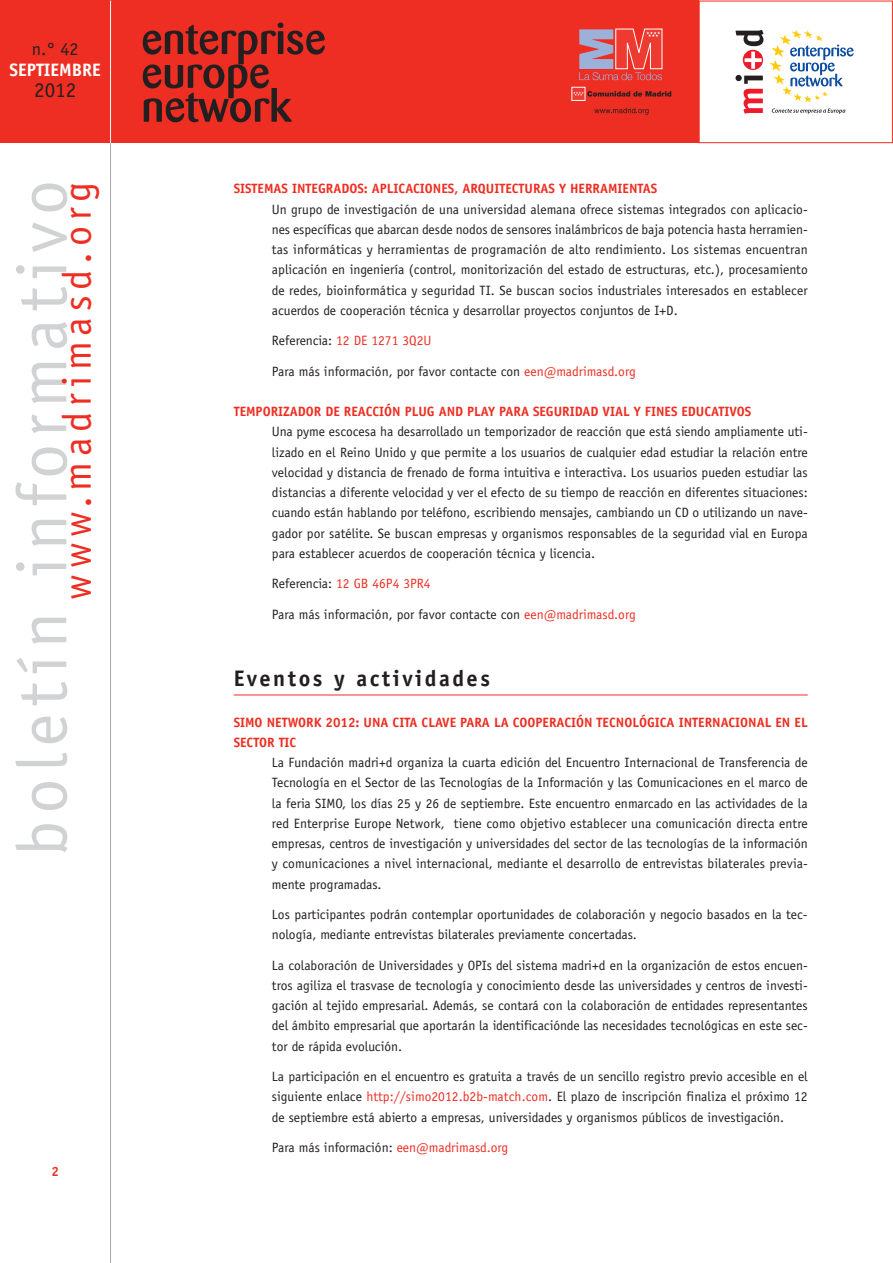
<style>
.page{position:relative;width:893px;height:1263px;background:#fff}
.page>*{position:absolute;margin:0;border:0;box-sizing:border-box;transform-origin:0 0}
.t1{font:70.35px "Officina Sans";letter-spacing:.1em;color:#d1d2d4}
.t2{font:40.2px "Officina Sans";letter-spacing:.15em;color:#ee2e22}
.t3{font:700 22.5px "Officina Sans";letter-spacing:.11em;color:#231f20}
.t4{font:21px "Officina Sans";color:#231f20}
.t5{font:700 18px "Officina Sans";color:#fff}
.t6{font:18px "Officina Sans";color:#231f20}
.t7{font:13.5px/20.2px "Officina Sans";color:#231f20;text-align:justify}
.t8{font:700 13.5px/20.2px "Officina Sans";color:#ee2e22}
.t9{font:13.5px "Officina Sans";color:#ee2e22}
.t10{font:700 13.35px "Officina Sans";color:#ee2e22}
.s1{color:#231f20}
.s2{color:#ee2e22}
</style>
<div class="page">
<hr style="left:110px;top:1px;width:1px;height:1262px;background:#a8a9ad">
<div style="left:0;top:1px;width:699px;height:142px;background:#ee2e22"></div>
<div style="left:699px;top:1px;width:194px;height:142px;border:1px solid #ee2e22"></div>
<hr style="left:234px;top:695px;width:574px;height:1px;background:#ee2e22">
<hr style="left:110px;top:1px;width:1px;height:142px;background:#fff">
<svg style="left:143px;top:23px;width:182px;height:99px"></svg>
<svg style="left:769px;top:30px;width:85px;height:84px"></svg>
<svg style="left:743px;top:50px;width:20px;height:20px"></svg>
<svg style="left:735px;top:75px;width:28px;height:39px"></svg>
<svg style="left:745px;top:52px;width:17px;height:17px"></svg>
<svg style="left:735px;top:30px;width:28px;height:16px"></svg>
<svg style="left:594px;top:108px;width:54px;height:7px"></svg>
<div style="left:572px;top:87px;width:13px;height:14px;background:#ee3b32;border:1px solid #fff"></div>
<svg style="left:573px;top:91px;width:98px;height:6px"></svg>
<svg style="left:579px;top:29px;width:83px;height:51px"></svg>
<h3 class="t6" style="left:32px;top:42px;width:48px">n.° 42</h3>
<h3 class="t5" style="left:9px;top:63px;width:93px">SEPTIEMBRE</h3>
<h3 class="t4" style="left:34px;top:82px;width:44px">2012</h3>
<h1 class="t1" style="left:15px;top:856px;width:677px;rotate:-90deg">boletín informativo</h1>
<h2 class="t2" style="left:62px;top:599px;width:419px;rotate:-90deg">www.madrimasd.org</h2>
<p class="t10" style="left:51px;top:1166px;width:9px">2</p>
<p class="t8" style="left:234px;top:180px;width:425px">SISTEMAS INTEGRADOS: APLICACIONES, ARQUITECTURAS Y HERRAMIENTAS</p>
<p class="t7" style="left:272px;top:200px;width:537px">Un grupo de investigación de una universidad alemana ofrece sistemas integrados con aplicacio&shy;nes específicas que abarcan desde nodos de sensores inalámbricos de baja potencia hasta herramien&shy;tas informáticas y herramientas de programación de alto rendimiento. Los sistemas encuentran aplicación en ingeniería (control, monitorización del estado de estructuras, etc.), procesamiento de redes, bioinformática y seguridad TI. Se buscan socios industriales interesados en establecer acuerdos de cooperación técnica y desarrollar proyectos conjuntos de I+D.</p>
<p class="t9" style="left:272px;top:335px;width:161px"><span class="s1">Referencia:</span> 12 DE 1271 3Q2U</p>
<p class="t7" style="left:272px;top:362px;width:365px">Para más información, por favor contacte con <span class="s2">een@madrimasd.org</span></p>
<p class="t8" style="left:234px;top:402px;width:519px">TEMPORIZADOR DE REACCIÓN PLUG AND PLAY PARA SEGURIDAD VIAL Y FINES EDUCATIVOS</p>
<p class="t7" style="left:272px;top:423px;width:537px">Una pyme escocesa ha desarrollado un temporizador de reacción que está siendo ampliamente uti&shy;lizado en el Reino Unido y que permite a los usuarios de cualquier edad estudiar la relación entre velocidad y distancia de frenado de forma intuitiva e interactiva. Los usuarios pueden estudiar las distancias a diferente velocidad y ver el efecto de su tiempo de reacción en diferentes situaciones: cuando están hablando por teléfono, escribiendo mensajes, cambiando un CD o utilizando un nave&shy;gador por satélite. Se buscan empresas y organismos responsables de la seguridad vial en Europa para establecer acuerdos de cooperación técnica y licencia.</p>
<p class="t9" style="left:272px;top:578px;width:160px"><span class="s1">Referencia:</span> 12 GB 46P4 3PR4</p>
<p class="t7" style="left:272px;top:605px;width:365px">Para más información, por favor contacte con <span class="s2">een@madrimasd.org</span></p>
<h3 class="t3" style="left:234px;top:670px;width:258px">Eventos y actividades</h3>
<p class="t8" style="left:234px;top:713px;width:576px">SIMO NETWORK 2012: UNA CITA CLAVE PARA LA COOPERACIÓN TECNOLÓGICA INTERNACIONAL EN EL<br>SECTOR TIC</p>
<p class="t7" style="left:272px;top:753px;width:537px">La Fundación madri+d organiza la cuarta edición del Encuentro Internacional de Transferencia de Tecnología en el Sector de las Tecnologías de la Información y las Comunicaciones en el marco de la feria SIMO, los días 25 y 26 de septiembre. Este encuentro enmarcado en las actividades de la red Enterprise Europe Network, tiene como objetivo establecer una comunicación directa entre empresas, centros de investigación y universidades del sector de las tecnologías de la información y comunicaciones a nivel internacional, mediante el desarrollo de entrevistas bilaterales previa&shy;mente programadas.</p>
<p class="t7" style="left:272px;top:905px;width:537px">Los participantes podrán contemplar oportunidades de colaboración y negocio basados en la tec&shy;nología, mediante entrevistas bilaterales previamente concertadas.</p>
<p class="t7" style="left:272px;top:956px;width:537px">La colaboración de Universidades y OPIs del sistema madri+d en la organización de estos encuen&shy;tros agiliza el trasvase de tecnología y conocimiento desde las universidades y centros de investi&shy;gación al tejido empresarial. Además, se contará con la colaboración de entidades representantes del ámbito empresarial que aportarán la identificaciónde las necesidades tecnológicas en este sec&shy;tor de rápida evolución.</p>
<p class="t7" style="left:272px;top:1067px;width:537px">La participación en el encuentro es gratuita a través de un sencillo registro previo accesible en el siguiente enlace <span class="s2">http://simo2012.b2b-match.com</span>. El plazo de inscripción finaliza el próximo 12 de septiembre está abierto a empresas, universidades y organismos públicos de investigación.</p>
<p class="t7" style="left:272px;top:1138px;width:238px">Para más información: <span class="s2">een@madrimasd.org</span></p>
</div>
